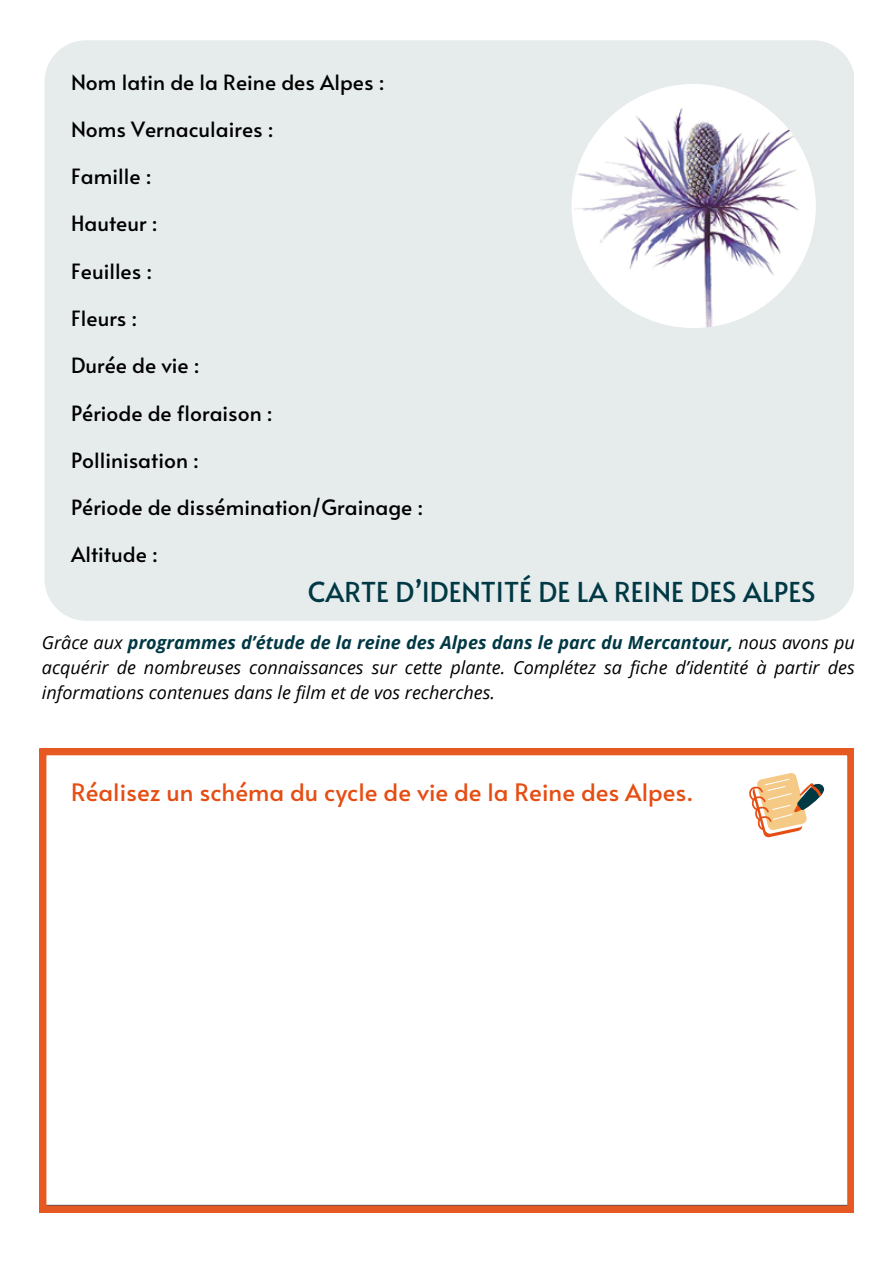
<style>
.page{position:relative;width:894px;height:1264px;background:#fff}
.page>*{position:absolute;margin:0;border:0;box-sizing:border-box;transform-origin:0 0}
.t1{font:27.3px "Alata";color:#003844}
.t2{font:24px "Alata";color:#e64d12}
.t3{font:21px "Alata";color:#000}
.t4{font:italic 18px/24.8px "Open Sans";color:#000;text-align:justify}
.s1{font-weight:700;color:#003844}
</style>
<div class="page">
<div style="left:44px;top:40px;width:810px;height:581px;background:#e6ebec"></div>
<img style="left:571px;top:84px;width:244px;height:244px;border-radius:50%">
<svg style="left:40px;top:748px;width:813px;height:464px"></svg>
<svg style="left:748px;top:773px;width:77px;height:64px"></svg>
<h3 class="t3" style="left:71px;top:67px;width:315px">Nom latin de la Reine des Alpes :</h3>
<h3 class="t3" style="left:71px;top:114px;width:204px">Noms Vernaculaires :</h3>
<h3 class="t3" style="left:71px;top:161px;width:82px">Famille :</h3>
<h3 class="t3" style="left:71px;top:208px;width:88px">Hauteur :</h3>
<h3 class="t3" style="left:71px;top:256px;width:83px">Feuilles :</h3>
<h3 class="t3" style="left:71px;top:303px;width:68px">Fleurs :</h3>
<h3 class="t3" style="left:71px;top:350px;width:130px">Durée de vie :</h3>
<h3 class="t3" style="left:71px;top:397px;width:203px">Période de floraison :</h3>
<h3 class="t3" style="left:71px;top:445px;width:129px">Pollinisation :</h3>
<p class="t3" style="left:71px;top:492px;width:353px">Période de dissémination/Grainage :</p>
<h1 class="t3" style="left:71px;top:539px;width:88px">Altitude :</h1>
<h3 class="t1" style="left:308px;top:572px;width:509px">CARTE D’IDENTITÉ DE LA REINE DES ALPES</h3>
<p class="t4" style="left:42px;top:629px;width:814px">Grâce aux <span class="s1">programmes d’étude de la reine des Alpes dans le parc du Mercantour,</span> nous avons pu acquérir de nombreuses connaissances sur cette plante. Complétez sa fiche d’identité à partir des informations contenues dans le film et de vos recherches.</p>
<p class="t2" style="left:71px;top:774px;width:623px">Réalisez un schéma du cycle de vie de la Reine des Alpes.</p>
</div>
